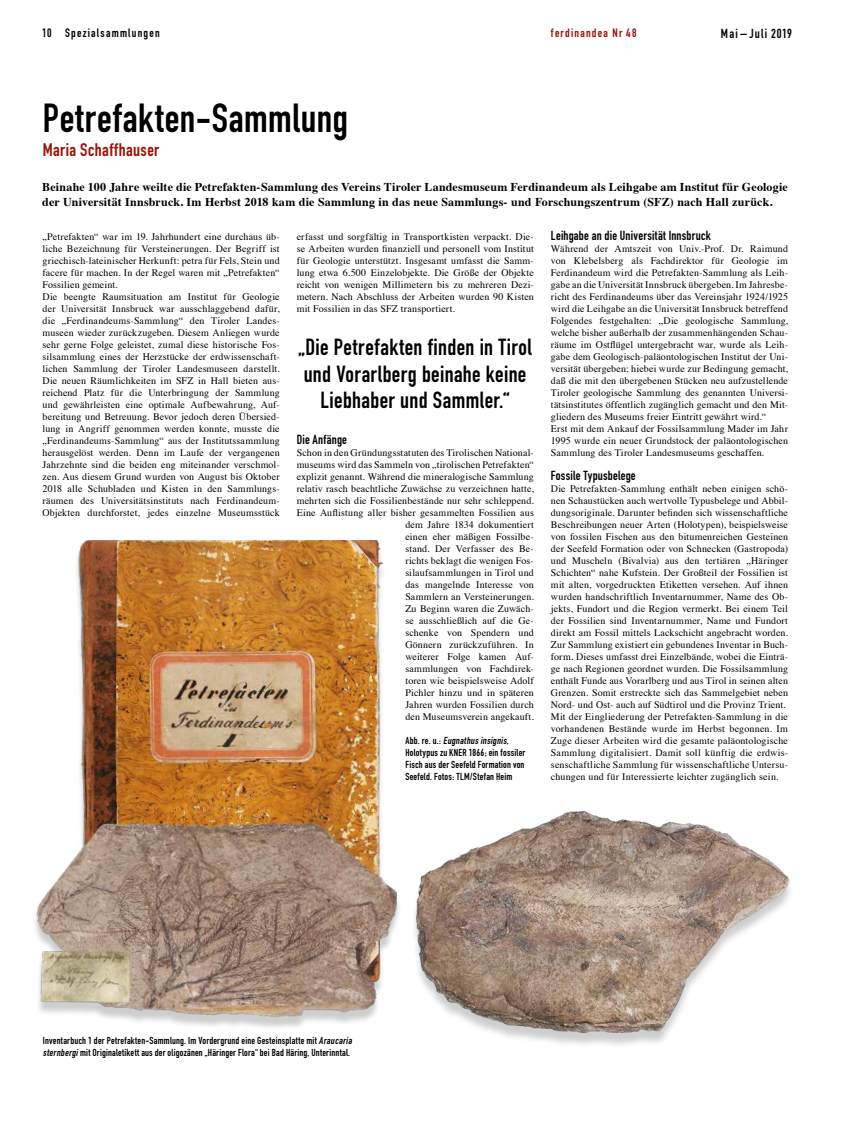
<style>
.page{position:relative;width:842px;height:1134px;background:#fff}
.page>*{position:absolute;margin:0;border:0;box-sizing:border-box;transform-origin:0 0}
.t1{font:40px "DIN Engschrift";letter-spacing:.02em;color:#000}
.t2{font:23px/26.4px "DIN Engschrift";letter-spacing:.015em;color:#000;text-align:center}
.t3{font:18px "DIN Engschrift";letter-spacing:.02em;color:#9c1006}
.t4{font:13px "DIN Engschrift";letter-spacing:.015em;color:#000}
.t5{font:13px "DIN Engschrift";letter-spacing:.085em;color:#000}
.t6{font:700 12px/14.4px "Times";letter-spacing:.015em;color:#000}
.t7{font:12px "DIN Engschrift";letter-spacing:.1em;color:#000}
.t8{font:12px "DIN Engschrift";letter-spacing:.1em;color:#9c1006}
.t9{font:10px/12px "Times";letter-spacing:.015em;color:#000}
.t10{font:10px/12px "DIN Engschrift";letter-spacing:.02em;color:#000}
.s1{font-style:italic}
</style>
<div class="page">
<div style="left:32px;top:543px;width:370px;height:487px;background:#000;opacity:.2"></div>
<img style="left:32px;top:540px;width:365px;height:482px">
<div style="left:410px;top:815px;width:385px;height:234px;background:#000;opacity:.2"></div>
<img style="left:397px;top:794px;width:398px;height:238px">
<p class="t7" style="left:42px;top:26px;width:119px">10 Spezialsammlungen</p>
<p class="t8" style="left:551px;top:26px;width:87px">ferdinandea Nr 48</p>
<h3 class="t5" style="left:721px;top:26px;width:73px">Mai – Juli 2019</h3>
<h1 class="t1" style="left:43px;top:95px;width:307px">Petrefakten-Sammlung</h1>
<h3 class="t3" style="left:43px;top:139px;width:118px">Maria Schaffhauser</h3>
<p class="t6" style="left:42px;top:179px;width:747px">Beinahe 100 Jahre weilte die Petrefakten-Sammlung des Vereins Tiroler Landesmuseum Ferdinandeum als Leihgabe am Institut für Geologie der Universität Innsbruck. Im Herbst 2018 kam die Sammlung in das neue Sammlungs- und Forschungszentrum (SFZ) nach Hall zurück.</p>
<p class="t9" style="left:43px;top:230px;width:239px">„Petrefakten“ war im 19. Jahrhundert eine durchaus üb&shy;liche Bezeichnung für Versteinerungen. Der Begriff ist griechisch-lateinischer Herkunft: petra für Fels, Stein und facere für machen. In der Regel waren mit „Petrefakten“ Fossilien gemeint.<br>Die beengte Raumsituation am Institut für Geologie der Universität Innsbruck war ausschlaggebend dafür, die „Ferdinandeums-Sammlung“ den Tiroler Landes&shy;museen wieder zurückzugeben. Diesem Anliegen wurde sehr gerne Folge geleistet, zumal diese historische Fos&shy;silsammlung eines der Herzstücke der erdwissenschaft&shy;lichen Sammlung der Tiroler Landesmuseen darstellt.<br>Die neuen Räumlichkeiten im SFZ in Hall bieten aus&shy;reichend Platz für die Unterbringung der Sammlung und gewährleisten eine optimale Aufbewahrung, Auf&shy;bereitung und Betreuung. Bevor jedoch deren Übersied&shy;lung in Angriff genommen werden konnte, musste die „Ferdinandeums-Sammlung“ aus der Institutssammlung herausgelöst werden. Denn im Laufe der vergangenen Jahrzehnte sind die beiden eng miteinander verschmol&shy;zen. Aus diesem Grund wurden von August bis Oktober 2018 alle Schubladen und Kisten in den Sammlungs&shy;räumen des Universitätsinstituts nach Ferdinandeum-Objekten durchforstet, jedes einzelne Museumsstück</p>
<p class="t9" style="left:297px;top:230px;width:239px;text-align:justify">erfasst und sorgfältig in Transportkisten verpackt. Die&shy;se Arbeiten wurden finanziell und personell vom Institut für Geologie unterstützt. Insgesamt umfasst die Samm&shy;lung etwa 6.500 Einzelobjekte. Die Größe der Objekte reicht von wenigen Millimetern bis zu mehreren Dezi&shy;metern. Nach Abschluss der Arbeiten wurden 90 Kisten mit Fossilien in das SFZ transportiert.</p>
<h2 class="t2" style="left:298px;top:334px;width:235px">„Die Petrefakten finden in Tirol und Vorarlberg beinahe keine<br>Liebhaber und Sammler.“</h2>
<h3 class="t4" style="left:297px;top:432px;width:52px">Die Anfänge</h3>
<p class="t9" style="left:297px;top:446px;width:239px;text-align:right">Schon in den Gründungsstatuten des Tirolischen National&shy;museums wird das Sammeln von „tirolischen Petrefakten“ explizit genannt. Während die mineralogische Sammlung relativ rasch beachtliche Zuwächse zu verzeichnen hatte, mehrten sich die Fossilienbestände nur sehr schleppend.<br>Eine Auflistung aller bisher gesammelten Fossilien aus dem Jahre 1834 dokumentiert<br>einen eher mäßigen Fossilbe-<br>stand. Der Verfasser des Be-<br>richts beklagt die wenigen Fos-<br>silaufsammlungen in Tirol und<br>das mangelnde Interesse von<br>Sammlern an Versteinerungen.<br>Zu Beginn waren die Zuwäch-<br>se ausschließlich auf die Ge-<br>schenke von Spendern und<br>Gönnern zurückzuführen. In<br>weiterer Folge kamen Auf-<br>sammlungen von Fachdirek-<br>toren wie beispielsweise Adolf<br>Pichler hinzu und in späteren<br>Jahren wurden Fossilien durch<br>den Museumsverein angekauft.</p>
<p class="t10" style="left:405px;top:735px;width:121px">A b b . r e . u . : <span class="s1">Eugnathus insignis, </span>Holotypus zu KNER 1866; ein fossiler Fisch aus der Seefeld Formation von Seefeld. Fotos: TLM/Stefan Heim</p>
<h3 class="t4" style="left:551px;top:228px;width:162px">Leihgabe an die Universität Innsbruck</h3>
<p class="t9" style="left:551px;top:242px;width:239px">Während der Amtszeit von Univ.-Prof. Dr. Raimund von Klebelsberg als Fachdirektor für Geologie im Ferdinandeum wird die Petrefakten-Sammlung als Leih&shy;gabe an die Universität Innsbruck übergeben. Im Jahresbe&shy;richt des Ferdinandeums über das Vereinsjahr 1924/1925 wird die Leihgabe an die Universität Innsbruck betreffend Folgendes festgehalten: „Die geologische Sammlung, welche bisher außerhalb der zusammenhängenden Schau&shy;räume im Ostflügel untergebracht war, wurde als Leih&shy;gabe dem Geologisch-paläontologischen Institut der Uni&shy;versität übergeben; hiebei wurde zur Bedingung gemacht, daß die mit den übergebenen Stücken neu aufzustellende Tiroler geologische Sammlung des genannten Universi&shy;tätsinstitutes öffentlich zugänglich gemacht und den Mit&shy;gliedern des Museums freier Eintritt gewährt wird.“<br>Erst mit dem Ankauf der Fossilsammlung Mader im Jahr 1995 wurde ein neuer Grundstock der paläontologischen Sammlung des Tiroler Landesmuseums geschaffen.</p>
<h3 class="t4" style="left:551px;top:468px;width:86px">Fossile Typusbelege</h3>
<p class="t9" style="left:551px;top:482px;width:239px">Die Petrefakten-Sammlung enthält neben einigen schö&shy;nen Schaustücken auch wertvolle Typusbelege und Abbil&shy;dungsoriginale. Darunter befinden sich wissenschaftliche Beschreibungen neuer Arten (Holotypen), beispielsweise von fossilen Fischen aus den bitumenreichen Gesteinen der Seefeld Formation oder von Schnecken (Gastropoda) und Muscheln (Bivalvia) aus den tertiären „Häringer Schichten“ nahe Kufstein. Der Großteil der Fossilien ist mit alten, vorgedruckten Etiketten versehen. Auf ihnen wurden handschriftlich Inventarnummer, Name des Ob&shy;jekts, Fundort und die Region vermerkt. Bei einem Teil der Fossilien sind Inventarnummer, Name und Fundort direkt am Fossil mittels Lackschicht angebracht worden.<br>Zur Sammlung existiert ein gebundenes Inventar in Buch&shy;form. Dieses umfasst drei Einzelbände, wobei die Einträ&shy;ge nach Regionen geordnet wurden. Die Fossilsammlung enthält Funde aus Vorarlberg und aus Tirol in seinen alten Grenzen. Somit erstreckte sich das Sammelgebiet neben Nord- und Ost- auch auf Südtirol und die Provinz Trient.<br>Mit der Eingliederung der Petrefakten-Sammlung in die vorhandenen Bestände wurde im Herbst begonnen. Im Zuge dieser Arbeiten wird die gesamte paläontologische Sammlung digitalisiert. Damit soll künftig die erdwis&shy;senschaftliche Sammlung für wissenschaftliche Untersu&shy;chungen und für Interessierte leichter zugänglich sein.</p>
<p class="t10" style="left:43px;top:1035px;width:312px">Inventarbuch 1 der Petrefakten-Sammlung. Im Vordergrund eine Gesteinsplatte mit <span class="s1">Araucaria sternbergi</span>mit Originaletikett aus der oligozänen „Häringer Flora“ bei Bad Häring, Unterinntal.</p>
</div>
